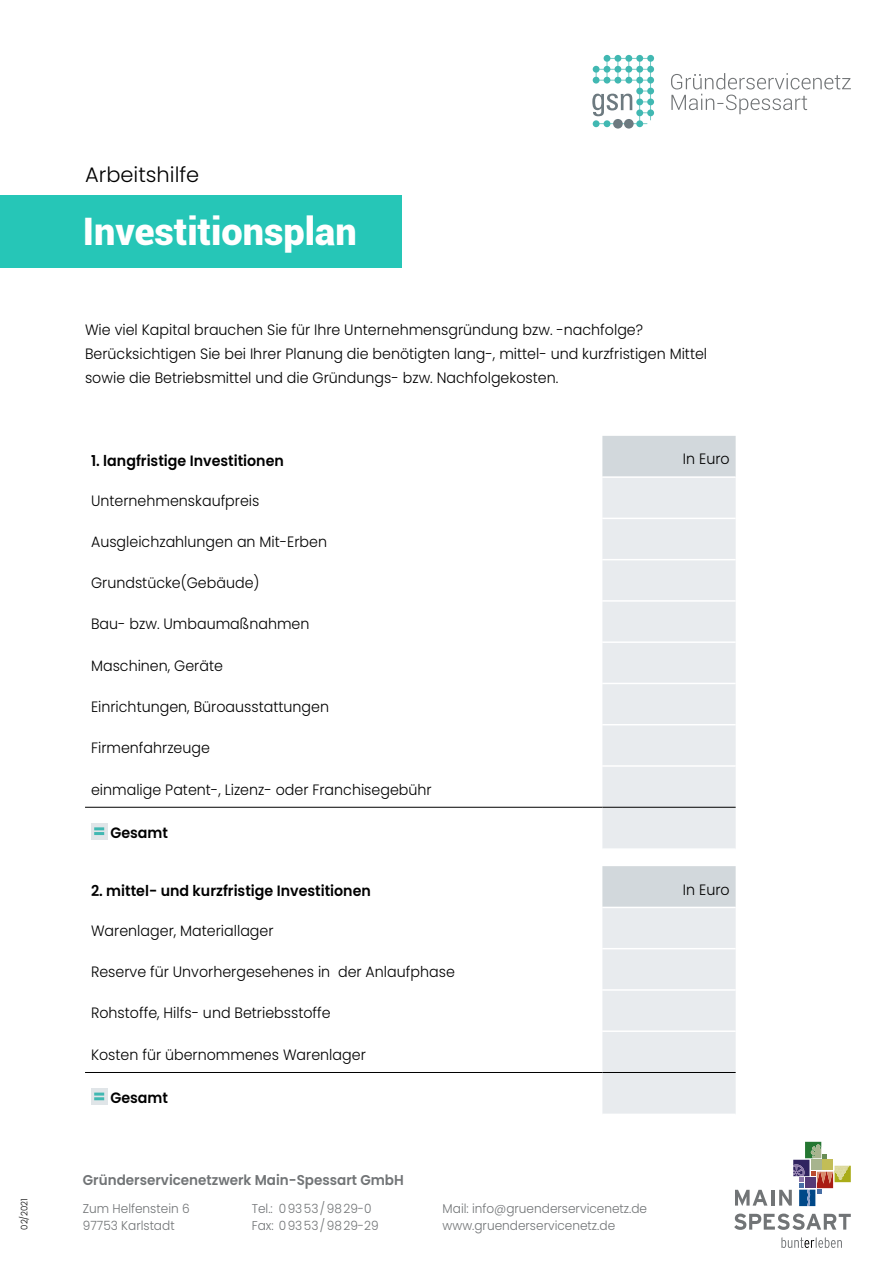
<style>
.page{position:relative;width:893px;height:1263px;background:#fff}
.page>*{position:absolute;margin:0;border:0;box-sizing:border-box;transform-origin:0 0}
.t1{font:900 37.95px "Roboto";color:#fff}
.t2{font:300 21px "Poppins";color:#000}
.t3{font:300 15px/24px "Poppins";color:#000;scale:.95 1}
.t4{font:600 15px "Poppins";color:#000;scale:.95 1}
.t5{font:600 14.25px "Poppins";color:#717476;scale:.95 1}
.t6{font:300 12.75px/16.5px "Poppins";color:#717476;scale:.95 1}
.t7{font:300 9px "Poppins";color:#000;scale:.95 1}
</style>
<div class="page">
<svg style="left:671px;top:73px;width:180px;height:41px"></svg>
<svg style="left:613px;top:119px;width:10px;height:10px"></svg>
<svg style="left:592px;top:55px;width:62px;height:72px"></svg>
<svg style="left:734px;top:1213px;width:117px;height:17px"></svg>
<svg style="left:735px;top:1190px;width:32px;height:16px"></svg>
<hr style="left:771px;top:1190px;width:3px;height:15px;background:#717476">
<svg style="left:781px;top:1237px;width:61px;height:11px"></svg>
<svg style="left:779px;top:1142px;width:72px;height:64px"></svg>
<div style="left:0;top:196px;width:401px;height:72px;background:#26c6b7"></div>
<div style="left:602px;top:436px;width:134px;height:40px;background:#d2d8dc"></div>
<svg style="left:602px;top:478px;width:134px;height:635px;background:#e7eaed"></svg>
<hr style="left:85px;top:807px;width:517px;height:1px;background:#000">
<hr style="left:602px;top:807px;width:134px;height:1px;background:#000">
<hr style="left:85px;top:1072px;width:517px;height:1px;background:#000">
<hr style="left:602px;top:1072px;width:134px;height:1px;background:#000">
<hr style="left:602px;top:518px;width:134px;height:1px;background:#fff">
<hr style="left:602px;top:559px;width:134px;height:1px;background:#fff">
<hr style="left:602px;top:600px;width:134px;height:2px;background:#fff">
<hr style="left:602px;top:641px;width:134px;height:2px;background:#fff">
<hr style="left:602px;top:683px;width:134px;height:1px;background:#fff">
<hr style="left:602px;top:724px;width:134px;height:1px;background:#fff">
<hr style="left:602px;top:765px;width:134px;height:2px;background:#fff">
<hr style="left:602px;top:907px;width:134px;height:1px;background:#fff">
<hr style="left:602px;top:948px;width:134px;height:1px;background:#fff">
<hr style="left:602px;top:989px;width:134px;height:2px;background:#fff">
<hr style="left:602px;top:1030px;width:134px;height:2px;background:#fff">
<hr style="left:602px;top:848px;width:134px;height:2px;background:#fff">
<div style="left:91px;top:823px;width:16px;height:16px;background:#e0e5e8"></div>
<svg style="left:94px;top:827px;width:10px;height:8px"></svg>
<div style="left:91px;top:1088px;width:16px;height:16px;background:#e0e5e8"></div>
<svg style="left:94px;top:1092px;width:10px;height:8px"></svg>
<p class="t7" style="left:19px;top:1230px;width:35px;rotate:-90deg">02/2021</p>
<h2 class="t2" style="left:85px;top:162px;width:116px">Arbeitshilfe</h2>
<h1 class="t1" style="left:83px;top:204px;width:275px">Investitionsplan</h1>
<p class="t3" style="left:85px;top:317px;width:656px">Wie viel Kapital brauchen Sie für Ihre Unternehmensgründung bzw. -nachfolge?<br>Berücksichtigen Sie bei Ihrer Planung die benötigten lang-, mittel- und kurzfristigen Mittel sowie die Betriebsmittel und die Gründungs- bzw. Nachfolgekosten.</p>
<p class="t4" style="left:91px;top:452px;width:205px">1. langfristige Investitionen</p>
<p class="t3" style="left:683px;top:447px;width:51px">In Euro</p>
<p class="t3" style="left:91px;top:488px;width:179px">Unternehmenskaufpreis</p>
<p class="t3" style="left:91px;top:530px;width:250px">Ausgleichzahlungen an Mit-Erben</p>
<p class="t3" style="left:91px;top:571px;width:179px">Grundstücke(Gebäude)</p>
<p class="t3" style="left:91px;top:612px;width:231px">Bau- bzw. Umbaumaßnahmen</p>
<p class="t3" style="left:91px;top:653px;width:140px">Maschinen, Geräte</p>
<p class="t3" style="left:91px;top:695px;width:252px">Einrichtungen, Büroausstattungen</p>
<p class="t3" style="left:91px;top:736px;width:127px">Firmenfahrzeuge</p>
<p class="t3" style="left:91px;top:777px;width:360px">einmalige Patent-, Lizenz- oder Franchisegebühr</p>
<p class="t4" style="left:110px;top:824px;width:62px">Gesamt</p>
<p class="t4" style="left:91px;top:882px;width:296px">2. mittel- und kurzfristige Investitionen</p>
<p class="t3" style="left:683px;top:877px;width:51px">In Euro</p>
<p class="t3" style="left:91px;top:919px;width:194px">Warenlager, Materiallager</p>
<p class="t3" style="left:91px;top:960px;width:384px">Reserve für Unvorhergesehenes in der Anlaufphase</p>
<p class="t3" style="left:91px;top:1001px;width:254px">Rohstoffe, Hilfs- und Betriebsstoffe</p>
<p class="t3" style="left:91px;top:1042px;width:291px">Kosten für übernommenes Warenlager</p>
<p class="t4" style="left:110px;top:1089px;width:62px">Gesamt</p>
<p class="t5" style="left:83px;top:1172px;width:339px">Gründerservicenetzwerk Main-Spessart GmbH</p>
<p class="t6" style="left:83px;top:1200px;width:114px">Zum Helfenstein 6<br>97753 Karlstadt</p>
<p class="t6" style="left:252px;top:1200px;width:135px">Tel.: 09353/9829-0<br>Fax: 09353/9829-29</p>
<p class="t6" style="left:443px;top:1200px;width:217px">Mail: info@gruenderservicenetz.de</p>
<p class="t6" style="left:443px;top:1217px;width:183px">www.gruenderservicenetz.de</p>
</div>
